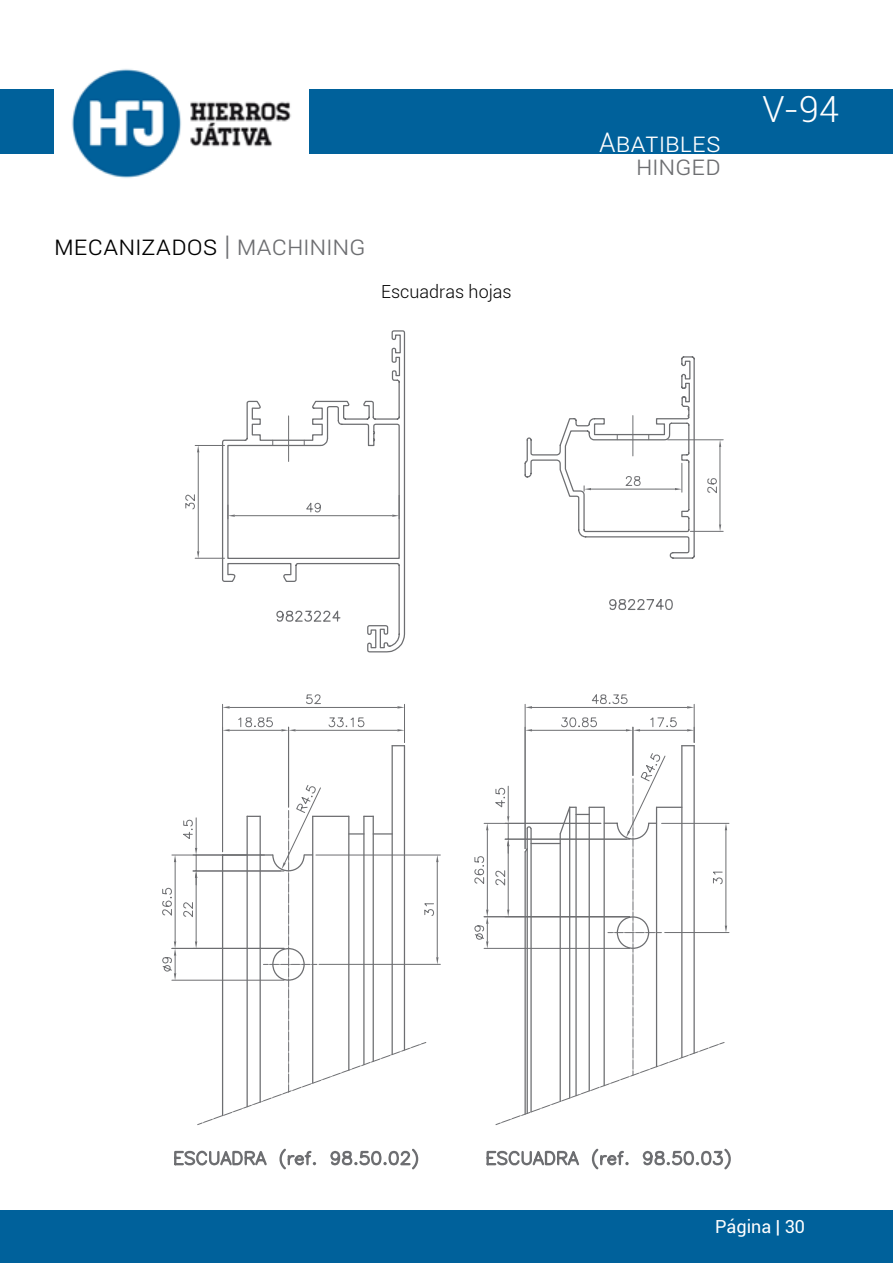
<style>
.page{position:relative;width:893px;height:1263px;background:#fff}
.page>*{position:absolute;margin:0;border:0;box-sizing:border-box;transform-origin:0 0}
.t1{font:300 36px "Roboto";color:#fff}
.t2{font:300 27px "Roboto";color:#000}
.t3{font:300 27px "Roboto";color:#fff}
.t4{font:300 27px "Roboto";color:#6d6e71}
.t5{font:300 18px "Roboto";color:#000}
.t6{font:18px "Roboto";color:#fff}
.s1{color:#6d6e71}
</style>
<div class="page">
<div style="left:0;top:89px;width:893px;height:65px;background:#00619b"></div>
<div style="left:0;top:1210px;width:893px;height:53px;background:#00619b"></div>
<img style="left:54px;top:69px;width:254px;height:109px">
<svg style="left:222px;top:330px;width:184px;height:323px"></svg>
<hr style="left:319px;top:964px;width:121px;height:1px;background:#6d6e71">
<hr style="left:316px;top:854px;width:124px;height:1px;background:#6d6e71">
<hr style="left:235px;top:515px;width:157px;height:1px;background:#6d6e71">
<svg style="left:227px;top:505px;width:8px;height:14px"></svg>
<svg style="left:392px;top:495px;width:8px;height:24px"></svg>
<svg style="left:305px;top:502px;width:16px;height:11px"></svg>
<hr style="left:288px;top:416px;width:1px;height:45px;background:#6d6e71">
<hr style="left:198px;top:452px;width:1px;height:99px;background:#6d6e71">
<svg style="left:195px;top:445px;width:29px;height:7px"></svg>
<svg style="left:195px;top:551px;width:29px;height:8px"></svg>
<svg style="left:185px;top:494px;width:10px;height:16px"></svg>
<svg style="left:524px;top:356px;width:171px;height:203px"></svg>
<hr style="left:665px;top:932px;width:64px;height:1px;background:#6d6e71">
<hr style="left:662px;top:823px;width:67px;height:1px;background:#6d6e71">
<hr style="left:632px;top:416px;width:1px;height:40px;background:#6d6e71">
<hr style="left:591px;top:489px;width:84px;height:1px;background:#6d6e71">
<svg style="left:584px;top:486px;width:7px;height:5px"></svg>
<svg style="left:617px;top:434px;width:107px;height:98px"></svg>
<svg style="left:474px;top:694px;width:253px;height:431px"></svg>
<svg style="left:162px;top:694px;width:276px;height:431px"></svg>
<svg style="left:174px;top:1148px;width:557px;height:22px"></svg>
<svg style="left:275px;top:598px;width:398px;height:24px"></svg>
<p class="t2" style="left:54px;top:227px;width:313px">Mecanizados <span class="s1">| Machining</span></p>
<p class="t5" style="left:381px;top:279px;width:132px">Escuadras hojas</p>
<p class="t3" style="left:599px;top:124px;width:123px">Abatibles</p>
<p class="t4" style="left:636px;top:147px;width:86px">Hinged</p>
<h1 class="t1" style="left:762px;top:84px;width:78px">V-94</h1>
<p class="t6" style="left:715px;top:1214px;width:91px">Página | 30</p>
</div>
